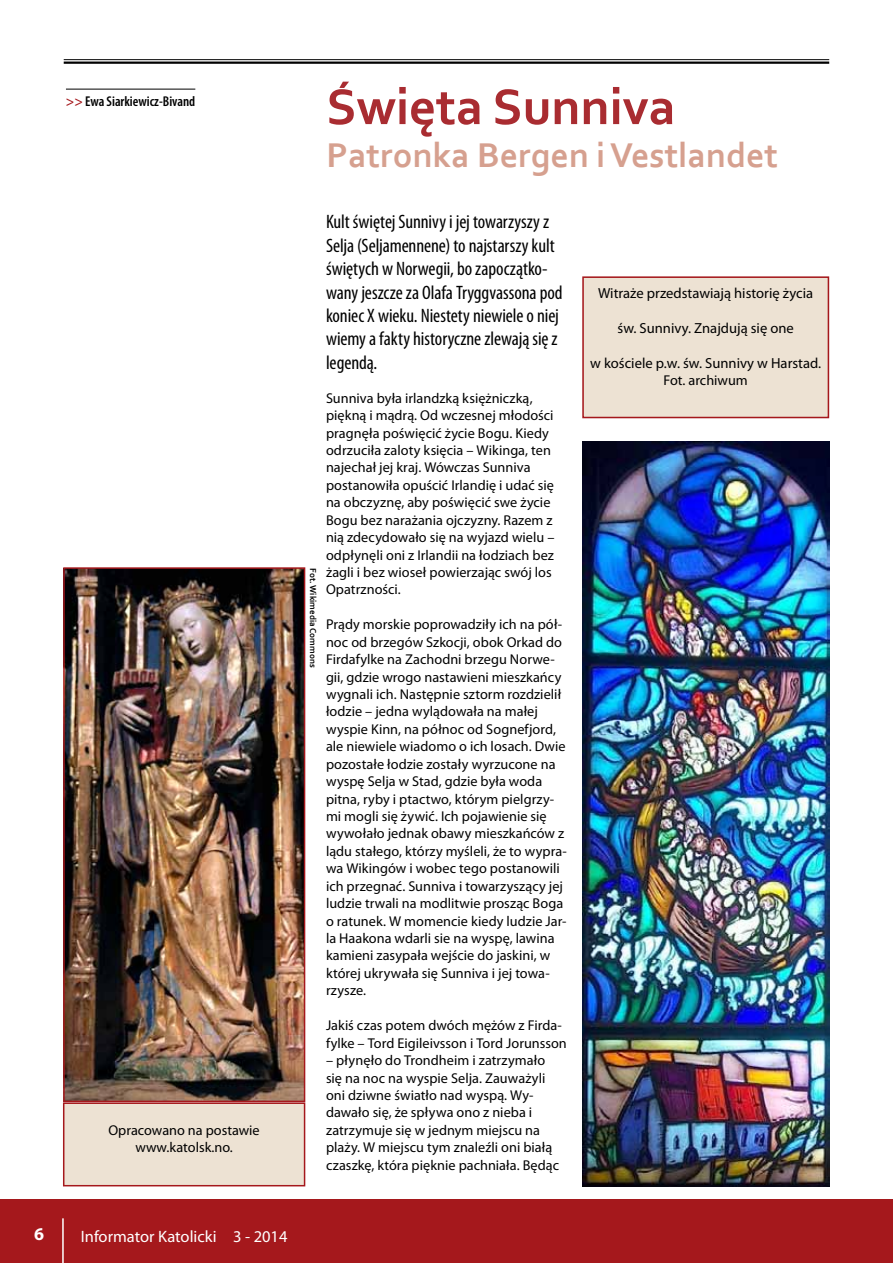
<style>
.page{position:relative;width:893px;height:1263px;background:#fff}
.page>*{position:absolute;margin:0;border:0;box-sizing:border-box;transform-origin:0 0}
.t1{font:700 52.5px "Corbel";color:#a92c31}
.t2{font:700 36px "Corbel";color:#d6a08f}
.t3{font:condensed 19.5px/23.4px "Myriad Pro";letter-spacing:-.005em;color:#000}
.t4{font:700 18px "Myriad Pro";color:#fff}
.t5{font:16.5px "Myriad Pro";color:#fff}
.t6{font:14.55px "Myriad Pro";color:#000}
.t7{font:14.25px/17.4px "Myriad Pro";letter-spacing:.005em;color:#000}
.t8{font:600 condensed 14.25px "Myriad Pro";color:#000}
.t9{font:700 9px "Corbel";color:#000}
.s1{color:#a5181c}
</style>
<div class="page">
<div style="left:0;top:1199px;width:893px;height:64px;background:#a5181c"></div>
<div style="left:64px;top:1103px;width:241px;height:83px;background:#ede2d3"></div>
<div style="left:63px;top:1102px;width:242px;height:84px;border:2px solid #a5181c"></div>
<div style="left:583px;top:277px;width:245px;height:140px;background:#ede2d3"></div>
<div style="left:582px;top:276px;width:247px;height:142px;border:2px solid #a5181c"></div>
<hr style="left:66px;top:89px;width:129px;height:1px;background:#000">
<img style="left:66px;top:570px;width:236px;height:529px">
<div style="left:63px;top:567px;width:242px;height:535px;border:2px solid #a5181c"></div>
<img style="left:582px;top:441px;width:247px;height:745px">
<hr style="left:62px;top:1218px;width:2px;height:45px;background:#fff">
<hr style="left:64px;top:59px;width:765px;height:1px;background:#000">
<hr style="left:64px;top:62px;width:765px;height:2px;background:#000">
<p class="t8" style="left:66px;top:94px;width:131px"><span class="s1">&gt;&gt;</span> Ewa Siarkiewicz-Bivand</p>
<p class="t7" style="left:108px;top:1121px;width:153px;text-align:center">Opracowano na postawie www.katolsk.no.</p>
<p class="t4" style="left:34px;top:1222px;width:11px">6</p>
<p class="t5" style="left:81px;top:1226px;width:208px">Informator Katolicki 3 - 2014</p>
<p class="t9" style="left:319px;top:568px;width:101px;rotate:90deg">Fot. Wikimedia Commons</p>
<h1 class="t1" style="left:326px;top:74px;width:351px">Święta Sunniva</h1>
<h2 class="t2" style="left:326px;top:133px;width:453px">Patronka Bergen i Vestlandet</h2>
<p class="t3" style="left:326px;top:210px;width:238px">Kult świętej Sunnivy i jej towarzyszy z Selja (Seljamennene) to najstarszy kult świętych w Norwegii, bo zapoczątko&shy;wany jeszcze za Olafa Tryggvassona pod koniec X wieku. Niestety niewiele o niej wiemy a fakty historyczne zlewają się z legendą.</p>
<p class="t7" style="left:326px;top:389px;width:230px">Sunniva była irlandzką księżniczką, piękną i mądrą. Od wczesnej młodości pragnęła poświęcić życie Bogu. Kiedy odrzuciła zaloty księcia – Wikinga, ten najechał jej kraj. Wówczas Sunniva postanowiła opuścić Irlandię i udać się na obczyznę, aby poświęcić swe życie Bogu bez narażania ojczyzny. Razem z nią zdecydowało się na wyjazd wielu – odpłynęli oni z Irlandii na łodziach bez żagli i bez wioseł powierzając swój los Opatrzności.</p>
<p class="t7" style="left:326px;top:616px;width:242px">Prądy morskie poprowadziły ich na pół&shy;noc od brzegów Szkocji, obok Orkad do Firdafylke na Zachodni brzegu Norwe&shy;gii, gdzie wrogo nastawieni mieszkańcy wygnali ich. Następnie sztorm rozdzielił łodzie – jedna wylądowała na małej wyspie Kinn, na północ od Sognefjord, ale niewiele wiadomo o ich losach. Dwie pozostałe łodzie zostały wyrzucone na wyspę Selja w Stad, gdzie była woda pitna, ryby i ptactwo, którym pielgrzy&shy;mi mogli się żywić. Ich pojawienie się wywołało jednak obawy mieszkańców z lądu stałego, którzy myśleli, że to wypra&shy;wa Wikingów i wobec tego postanowili ich przegnać. Sunniva i towarzyszący jej ludzie trwali na modlitwie prosząc Boga o ratunek. W momencie kiedy ludzie Jar&shy;la Haakona wdarli sie na wyspę, lawina kamieni zasypała wejście do jaskini, w której ukrywała się Sunniva i jej towa&shy;rzysze.</p>
<p class="t7" style="left:326px;top:1016px;width:242px">Jakiś czas potem dwóch mężów z Firda&shy;fylke – Tord Eigileivsson i Tord Jorunsson</p>
<p class="t7" style="left:326px;top:1051px;width:235px">– płynęło do Trondheim i zatrzymało się na noc na wyspie Selja. Zauważyli oni dziwne światło nad wyspą. Wy&shy;dawało się, że spływa ono z nieba i zatrzymuje się w jednym miejscu na plaży. W miejscu tym znaleźli oni białą czaszkę, która pięknie pachniała. Będąc</p>
<p class="t6" style="left:598px;top:284px;width:217px">Witraże przedstawiają historię życia</p>
<p class="t6" style="left:617px;top:319px;width:178px">św. Sunnivy. Znajdują się one</p>
<p class="t6" style="left:590px;top:354px;width:232px">w kościele p.w. św. Sunnivy w Harstad.</p>
<p class="t7" style="left:664px;top:372px;width:86px">Fot. archiwum</p>
</div>
